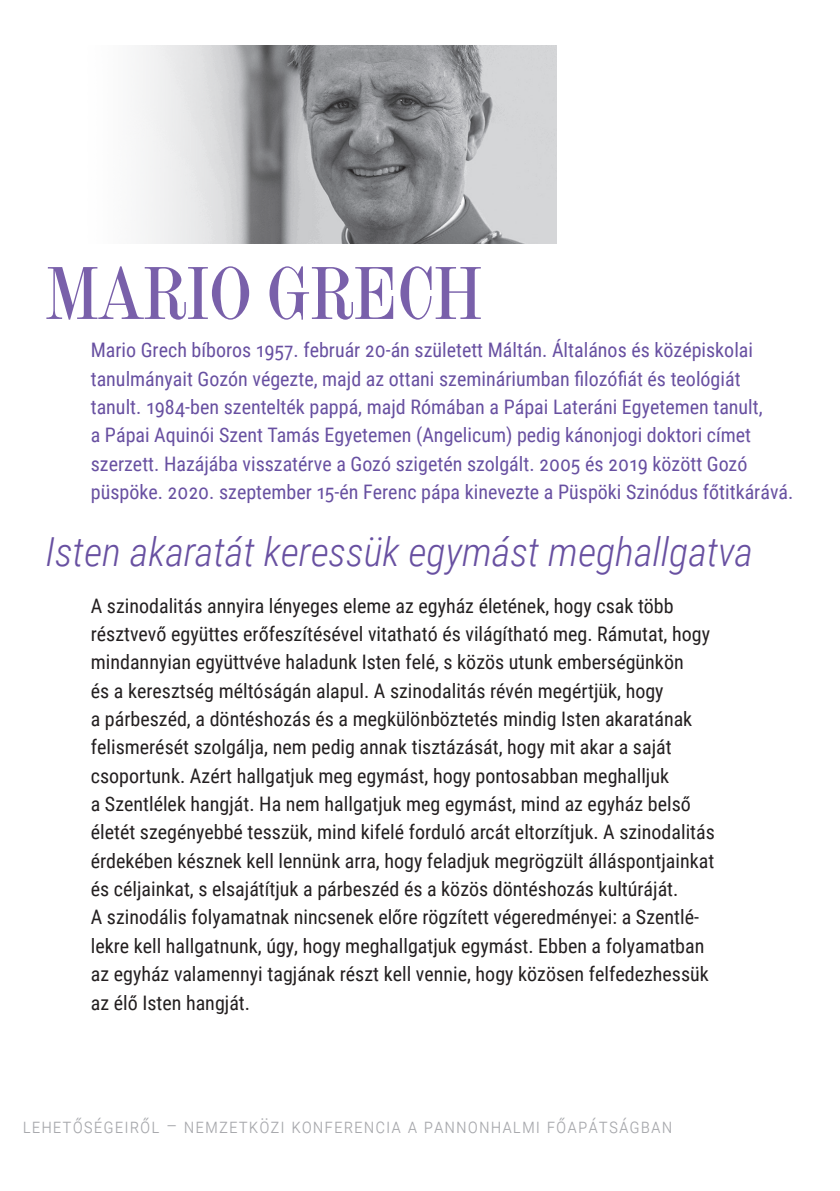
<style>
.page{position:relative;width:840px;height:1191px;background:#fff}
.page>*{position:absolute;margin:0;border:0;box-sizing:border-box;transform-origin:0 0}
.t1{font:72px "Amen Display";letter-spacing:-.005em;color:#7960aa}
.t2{font:italic 300 40px "Roboto Condensed";color:#6850a1}
.t3{font:20px/28.4px "Roboto Condensed";color:#231f20}
.t4{font:20px/28.4px "Roboto Condensed";color:#6850a1}
.t5{font:300 20px "Roboto Condensed";letter-spacing:.05em;color:#a8a9ad}
</style>
<div class="page">
<img style="left:139px;top:45px;width:417px;height:199px">
<p class="t1" style="left:45px;top:252px;width:439px">MARIO GRECH</p>
<p class="t4" style="left:91px;top:335px;width:703px">Mario Grech bíboros 1957. február 20-án született Máltán. Általános és középiskolai tanulmányait Gozón végezte, majd az ottani szemináriumban filozófiát és teológiát tanult. 1984-ben szentelték pappá, majd Rómában a Pápai Lateráni Egyetemen tanult,<br>a Pápai Aquinói Szent Tamás Egyetemen (Angelicum) pedig kánonjogi doktori címet szerzett. Hazájába visszatérve a Gozó szigetén szolgált. 2005 és 2019 között Gozó püspöke. 2020. szeptember 15-én Ferenc pápa kinevezte a Püspöki Szinódus főtitkárává.</p>
<p class="t2" style="left:45px;top:523px;width:708px">Isten akaratát keressük egymást meghallgatva</p>
<p class="t3" style="left:91px;top:590px;width:625px">A szinodalitás annyira lényeges eleme az egyház életének, hogy csak több résztvevő együttes erőfeszítésével vitatható és világítható meg. Rámutat, hogy mindannyian együttvéve haladunk Isten felé, s közös utunk emberségünkön<br>és a keresztség méltóságán alapul. A szinodalitás révén megértjük, hogy<br>a párbeszéd, a döntéshozás és a megkülönböztetés mindig Isten akaratának felismerését szolgálja, nem pedig annak tisztázását, hogy mit akar a saját csoportunk. Azért hallgatjuk meg egymást, hogy pontosabban meghalljuk<br>a Szentlélek hangját. Ha nem hallgatjuk meg egymást, mind az egyház belső életét szegényebbé tesszük, mind kifelé forduló arcát eltorzítjuk. A szinodalitás érdekében késznek kell lennünk arra, hogy feladjuk megrögzült álláspontjainkat és céljainkat, s elsajátítjuk a párbeszéd és a közös döntéshozás kultúráját.<br>A szinodális folyamatnak nincsenek előre rögzített végeredményei: a Szentlé&shy;lekre kell hallgatnunk, úgy, hogy meghallgatjuk egymást. Ebben a folyamatban az egyház valamennyi tagjának részt kell vennie, hogy közösen felfedezhessük az élő Isten hangját.</p>
<p class="t5" style="left:23px;top:1111px;width:648px">lehetőségeiről – Nemzetközi konferencia a Pannonhalmi Főapátságban</p>
</div>
